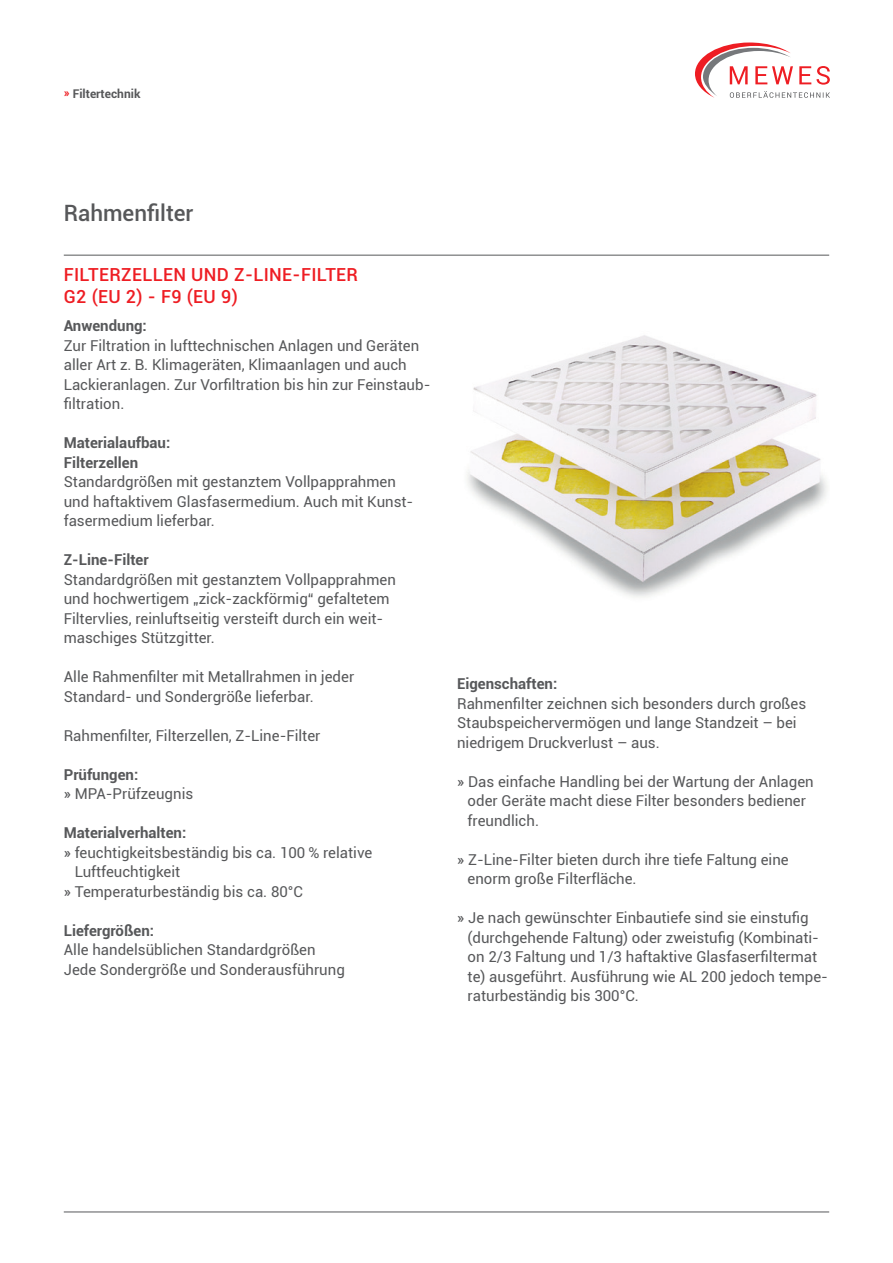
<style>
.page{position:relative;width:893px;height:1263px;background:#fff}
.page>*{position:absolute;margin:0;border:0;box-sizing:border-box;transform-origin:0 0}
.t1{font:500 22.5px "Roboto";color:#57585a}
.t2{font:500 18px/21.6px "Roboto";letter-spacing:.02em;color:#ee1d23}
.t3{font:15px/19.5px "Roboto";color:#57585a}
.t4{font:700 15px/19.5px "Roboto";color:#57585a}
.t5{font:700 12px "Roboto";color:#57585a}
.s1{color:#ee1d23}
.s2{font-weight:700}
.s3{font-weight:500}
</style>
<div class="page">
<svg style="left:695px;top:43px;width:135px;height:55px"></svg>
<hr style="left:64px;top:255px;width:765px;height:1px;background:#57585a">
<hr style="left:64px;top:1212px;width:765px;height:1px;background:#57585a">
<img style="left:467px;top:335px;width:361px;height:262px">
<p class="t5" style="left:64px;top:85px;width:78px"><span class="s1">»</span> Filtertechnik</p>
<h1 class="t1" style="left:64px;top:197px;width:131px">Rahmenfilter</h1>
<p class="t2" style="left:64px;top:263px;width:296px">FILTERZELLEN UND Z-LINE-FILTER<br>G2 (EU 2) - F9 (EU 9)</p>
<p class="t4" style="left:64px;top:315px;width:85px">Anwendung:</p>
<p class="t3" style="left:64px;top:335px;width:368px">Zur Filtration in lufttechnischen Anlagen und Geräten aller Art z. B. Klimageräten, Klimaanlagen und auch Lackieranlagen. Zur Vorfiltration bis hin zur Feinstaub&shy;filtration.</p>
<p class="t4" style="left:64px;top:432px;width:108px">Materialaufbau:<br>Filterzellen</p>
<p class="t3" style="left:64px;top:471px;width:351px">Standardgrößen mit gestanztem Vollpapprahmen und haftaktivem Glasfasermedium. Auch mit Kunst&shy;fasermedium lieferbar.</p>
<p class="t4" style="left:64px;top:549px;width:86px">Z-Line-Filter</p>
<p class="t3" style="left:64px;top:569px;width:334px">Standardgrößen mit gestanztem Vollpapprahmen und hochwertigem „zick-zackförmig“ gefaltetem Filtervlies, reinluftseitig versteift durch ein weit&shy;maschiges Stützgitter.</p>
<p class="t3" style="left:64px;top:666px;width:292px">Alle Rahmenfilter mit Metallrahmen in jeder<br>Standard- und Sondergröße lieferbar.</p>
<p class="t3" style="left:64px;top:725px;width:258px">Rahmenfilter, Filterzellen, Z-Line-Filter</p>
<p class="t3" style="left:64px;top:764px;width:131px"><span class="s2">Prüfungen:<br></span><span class="s3">»</span> MPA-Prüfzeugnis</p>
<p class="t4" style="left:64px;top:822px;width:124px">Materialverhalten:</p>
<p class="t3" style="left:64px;top:842px;width:310px"><span class="s3">»</span> feuchtigkeitsbeständig bis ca. 100 % relative</p>
<p class="t3" style="left:75px;top:861px;width:107px">Luftfeuchtigkeit</p>
<p class="t3" style="left:64px;top:881px;width:241px"><span class="s3">»</span> Temperaturbeständig bis ca. 80°C</p>
<p class="t4" style="left:64px;top:920px;width:92px">Liefergrößen:</p>
<p class="t3" style="left:64px;top:939px;width:283px">Alle handelsüblichen Standardgrößen<br>Jede Sondergröße und Sonderausführung</p>
<p class="t4" style="left:457px;top:673px;width:102px">Eigenschaften:</p>
<p class="t3" style="left:457px;top:693px;width:351px">Rahmenfilter zeichnen sich besonders durch großes<br>Staubspeichervermögen und lange Standzeit – bei niedrigem Druckverlust – aus.</p>
<p class="t3" style="left:468px;top:771px;width:348px;text-indent:-10px"><span class="s3">»</span> Das einfache Handling bei der Wartung der Anlagen oder Geräte macht diese Filter besonders bediener freundlich.</p>
<p class="t3" style="left:468px;top:849px;width:323px;text-indent:-10px"><span class="s3">»</span> Z-Line-Filter bieten durch ihre tiefe Faltung eine enorm große Filterfläche.</p>
<p class="t3" style="left:468px;top:907px;width:362px;text-indent:-10px"><span class="s3">»</span> Je nach gewünschter Einbautiefe sind sie einstufig (durchgehende Faltung) oder zweistufig (Kombinati&shy;on 2/3 Faltung und 1/3 haftaktive Glasfaserfiltermat te) ausgeführt. Ausführung wie AL 200 jedoch tempe&shy;raturbeständig bis 300°C.</p>
</div>
